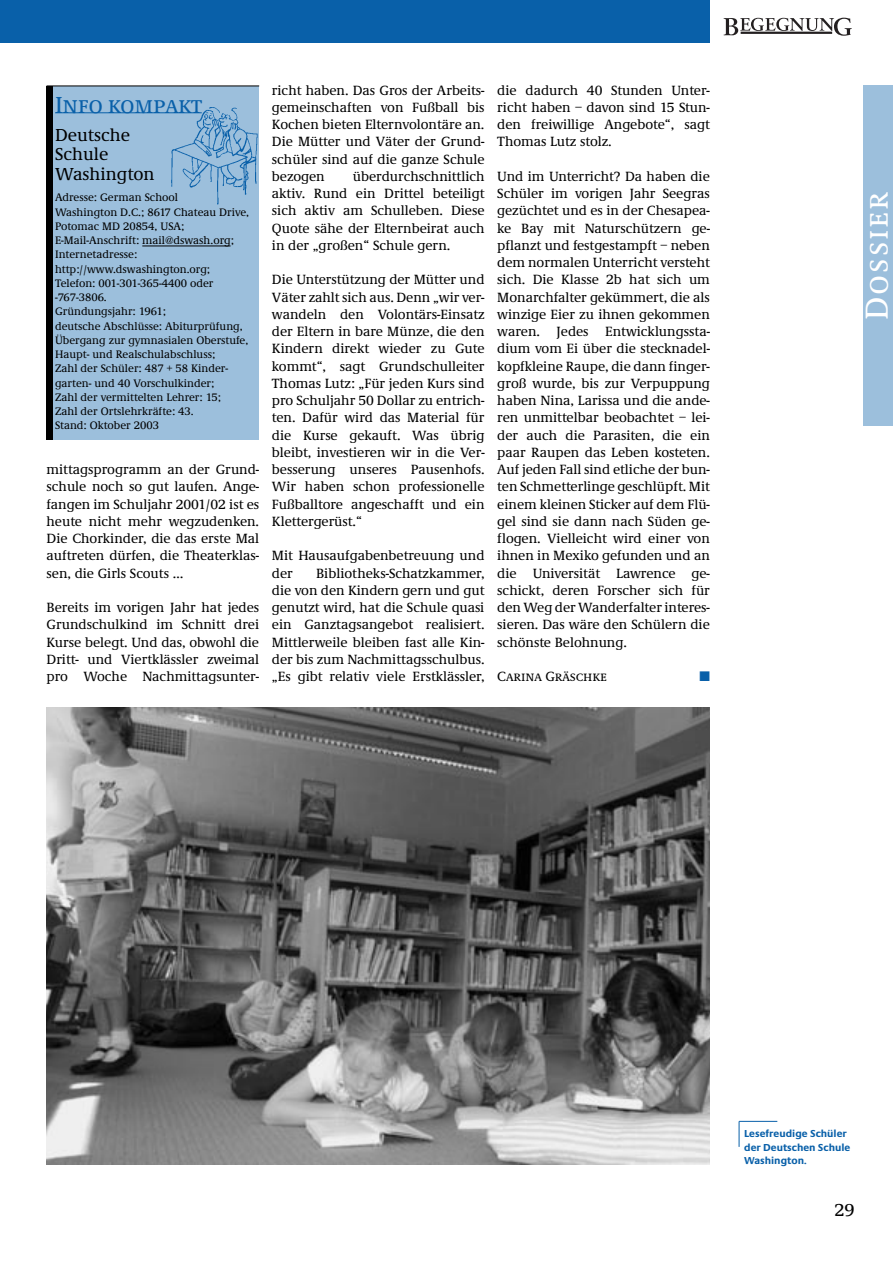
<style>
.page{position:relative;width:893px;height:1263px;background:#fff}
.page>*{position:absolute;margin:0;border:0;box-sizing:border-box;transform-origin:0 0}
.t1{font:33px "Demos EF Medium SC";letter-spacing:.055em;color:#fff}
.t2{font:24px "Demos EF Medium SC";letter-spacing:-.01em;color:#0960a9}
.t3{font:500 18px/19.5px "Demos EF";color:#000}
.t4{font:500 13.8px/17.2px "Demos EF";letter-spacing:-.005em;color:#000;text-align:justify}
.t5{font:13.8px "Demos EF Medium SC";letter-spacing:-.005em;color:#000}
.t6{font:13.8px "Zapf Dingbats";color:#0960a9}
.t7{font:500 11.25px/14.2px "Demos EF";color:#000}
.t8{font:700 10.5px/13.5px "Praxis EF";color:#0960a9}
</style>
<div class="page">
<div style="left:0;top:1px;width:710px;height:42px;background:#0960a9"></div>
<svg style="left:724px;top:18px;width:128px;height:18px"></svg>
<hr style="left:741px;top:32px;width:91px;height:2px;background:#231f20">
<div style="left:863px;top:86px;width:30px;height:340px;background:#9cbfdc"></div>
<img style="left:47px;top:707px;width:663px;height:457px">
<div style="left:47px;top:86px;width:212px;height:354px;background:#9cbfdc"></div>
<hr style="left:47px;top:86px;width:212px;height:1px;background:#000">
<div style="left:47px;top:86px;width:6px;height:354px;background:#000"></div>
<img style="left:165px;top:107px;width:93px;height:98px">
<hr style="left:55px;top:113px;width:147px;height:1px;background:#0960a9">
<hr style="left:142px;top:246px;width:82px;height:1px;background:#000">
<hr style="left:739px;top:1121px;width:38px;height:1px;background:#0960a9">
<svg style="left:739px;top:1121px;width:1px;height:26px"></svg>
<h2 class="t2" style="left:55px;top:92px;width:148px">Info kompakt</h2>
<h3 class="t3" style="left:55px;top:125px;width:101px">Deutsche<br>Schule<br>Washington</h3>
<p class="t7" style="left:55px;top:191px;width:196px">Adresse: German School<br>Washington D.C.; 8617 Chateau Drive,<br>Potomac MD 20854, USA;<br>E-Mail-Anschrift: mail@dswash.org;<br>Internetadresse: http://www.dswashington.org;<br>Telefon: 001-301-365-4400 oder -767-3806.<br>Gründungsjahr: 1961;<br>deutsche Abschlüsse: Abiturprüfung,<br>Übergang zur gymnasialen Oberstufe,<br>Haupt- und Realschulabschluss;<br>Zahl der Schüler: 487 + 58 Kinder&shy;garten- und 40 Vorschulkinder;<br>Zahl der vermittelten Lehrer: 15;<br>Zahl der Ortslehrkräfte: 43.<br>Stand: Oktober 2003</p>
<p class="t4" style="left:47px;top:461px;width:214px">mittagsprogramm an der Grund&shy;schule noch so gut laufen. Ange&shy;fangen im Schuljahr 2001/02 ist es heute nicht mehr wegzudenken.<br>Die Chorkinder, die das erste Mal auftreten dürfen, die Theaterklas&shy;sen, die Girls Scouts …</p>
<p class="t4" style="left:47px;top:599px;width:214px">Bereits im vorigen Jahr hat jedes Grundschulkind im Schnitt drei Kurse belegt. Und das, obwohl die Dritt- und Viertklässler zweimal pro Woche Nachmittagsunter-</p>
<p class="t4" style="left:272px;top:82px;width:214px">richt haben. Das Gros der Arbeits&shy;gemeinschaften von Fußball bis Kochen bieten Elternvolontäre an.<br>Die Mütter und Väter der Grund&shy;schüler sind auf die ganze Schule bezogen</p>
<p class="t4" style="left:272px;top:168px;width:214px;text-indent:81px">überdurchschnittlich aktiv. Rund ein Drittel beteiligt sich aktiv am Schulleben. Diese Quote sähe der Elternbeirat auch in der „großen“ Schule gern.</p>
<p class="t4" style="left:272px;top:272px;width:214px">Die Unterstützung der Mütter und Väter zahlt sich aus. Denn „wir ver&shy;wandeln den Volontärs-Einsatz der Eltern in bare Münze, die den Kindern direkt wieder zu Gute kommt“, sagt Grundschulleiter Thomas Lutz: „Für jeden Kurs sind pro Schuljahr 50 Dollar zu entrich&shy;ten. Dafür wird das Material für die Kurse gekauft. Was übrig bleibt, investieren wir in die Ver&shy;besserung unseres Pausenhofs.<br>Wir haben schon professionelle Fußballtore angeschafft und ein Klettergerüst.“</p>
<p class="t4" style="left:272px;top:548px;width:214px">Mit Hausaufgabenbetreuung und der</p>
<p class="t4" style="left:272px;top:565px;width:214px;text-indent:44px">Bibliotheks-Schatzkammer, die von den Kindern gern und gut genutzt wird, hat die Schule quasi ein Ganztagsangebot realisiert.<br>Mittlerweile bleiben fast alle Kin&shy;der bis zum Nachmittagsschulbus. „Es gibt relativ viele Erstklässler,</p>
<p class="t4" style="left:497px;top:82px;width:214px">die dadurch 40 Stunden Unter&shy;richt haben – davon sind 15 Stun&shy;den freiwillige Angebote“, sagt Thomas Lutz stolz.</p>
<p class="t4" style="left:497px;top:168px;width:214px">Und im Unterricht? Da haben die Schüler im vorigen Jahr Seegras gezüchtet und es in der Chesapea&shy;ke Bay mit Naturschützern ge&shy;pflanzt und festgestampft – neben dem normalen Unterricht versteht sich. Die Klasse 2b hat sich um Monarchfalter gekümmert, die als winzige Eier zu ihnen gekommen waren. Jedes Entwicklungssta&shy;dium vom Ei über die stecknadel&shy;kopfkleine Raupe, die dann finger&shy;groß wurde, bis zur Verpuppung haben Nina, Larissa und die ande&shy;ren unmittelbar beobachtet – lei&shy;der auch die Parasiten, die ein paar Raupen das Leben kosteten.<br>Auf jeden Fall sind etliche der bun&shy;ten Schmetterlinge geschlüpft. Mit einem kleinen Sticker auf dem Flü&shy;gel sind sie dann nach Süden ge&shy;flogen. Vielleicht wird einer von ihnen in Mexiko gefunden und an die Universität Lawrence ge&shy;schickt, deren Forscher sich für den Weg der Wanderfalter interes&shy;sieren. Das wäre den Schülern die schönste Belohnung.</p>
<p class="t5" style="left:497px;top:669px;width:111px">Carina Gräschke</p>
<p class="t6" style="left:699px;top:670px;width:12px">■</p>
<h1 class="t1" style="left:859px;top:320px;width:129px;rotate:-90deg">Dossier</h1>
<p class="t8" style="left:744px;top:1127px;width:108px">Lesefreudige Schüler der Deutschen Schule<br>Washington.</p>
<h3 class="t3" style="left:834px;top:1200px;width:22px">29</h3>
</div>
